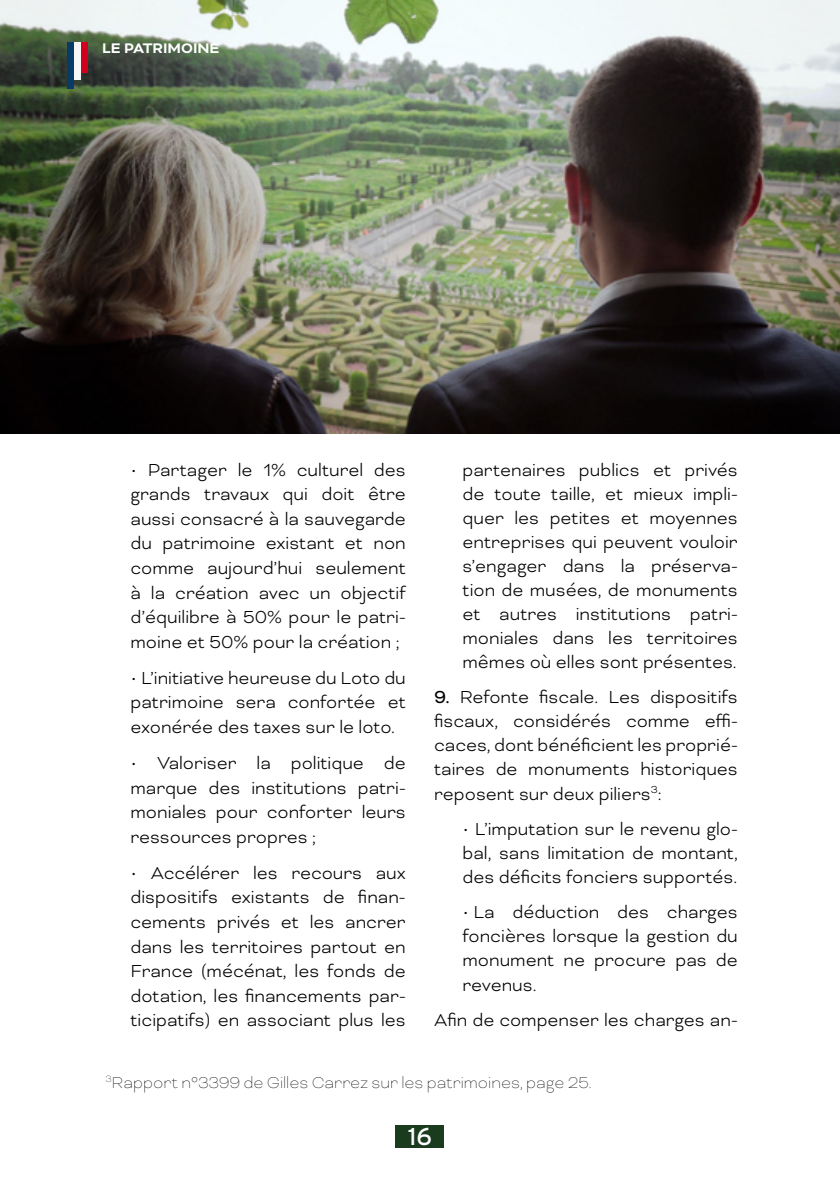
<style>
.page{position:relative;width:840px;height:1191px;background:#fff}
.page>*{position:absolute;margin:0;border:0;box-sizing:border-box;transform-origin:0 0}
.t1{font:24.4px "Interstate";color:#fff}
.t2{font:300 20px/24.6px "Bicyclette";color:#000;text-align:justify}
.t3{font:100 18px "Bicyclette";color:#000}
.t4{font:700 16px "Bicyclette";color:#fff}
.s1{font-weight:400}
</style>
<div class="page">
<div style="left:396px;top:1125px;width:48px;height:22px;background:#1b3b1e"></div>
<img style="left:0;top:0;width:839px;height:434px">
<div style="left:67px;top:42px;width:7px;height:47px;background:#083b66"></div>
<div style="left:74px;top:42px;width:7px;height:38px;background:#f6f6f6"></div>
<div style="left:81px;top:42px;width:7px;height:31px;background:#d1001c"></div>
<p class="t4" style="left:102px;top:39px;width:119px">LE PATRIMOINE</p>
<p class="t2" style="left:130px;top:457px;width:276px">• Partager le 1% culturel des grands travaux qui doit être aussi consacré à la sauvegarde du patrimoine existant et non comme aujourd’hui seulement à la création avec un objectif d’équilibre à 50% pour le patri&shy;moine et 50% pour la création ;</p>
<p class="t2" style="left:130px;top:665px;width:277px">• L’initiative heureuse du Loto du patrimoine sera confortée et exonérée des taxes sur le loto.</p>
<p class="t2" style="left:130px;top:750px;width:276px">• Valoriser la politique de marque des institutions patri&shy;moniales pour conforter leurs ressources propres ;</p>
<p class="t2" style="left:130px;top:860px;width:276px">• Accélérer les recours aux dispositifs existants de finan&shy;cements privés et les ancrer dans les territoires partout en France (mécénat, les fonds de dotation, les financements par&shy;ticipatifs) en associant plus les</p>
<p class="t2" style="left:462px;top:457px;width:276px;line-height:24px">partenaires publics et privés de toute taille, et mieux impli&shy;quer les petites et moyennes entreprises qui peuvent vouloir s’engager dans la préserva&shy;tion de musées, de monuments et autres institutions patri&shy;moniales dans les territoires mêmes où elles sont présentes.</p>
<p class="t2" style="left:434px;top:685px;width:305px;line-height:24px"><span class="s1">9.</span> Refonte fiscale. Les dispositifs fiscaux, considérés comme effi&shy;caces, dont bénéficient les proprié&shy;taires de monuments historiques reposent sur deux piliers<sup>3</sup>:</p>
<p class="t2" style="left:462px;top:816px;width:276px;line-height:24px">• L’imputation sur le revenu glo&shy;bal, sans limitation de montant, des déficits fonciers supportés.</p>
<p class="t2" style="left:462px;top:900px;width:276px;line-height:24px">• La déduction des charges foncières lorsque la gestion du monument ne procure pas de revenus.</p>
<p class="t2" style="left:434px;top:1007px;width:305px">Afin de compenser les charges an-</p>
<p class="t3" style="left:105px;top:1072px;width:487px"><sup>3</sup>Rapport n°3399 de Gilles Carrez sur les patrimoines, page 25.</p>
<p class="t1" style="left:408px;top:1122px;width:25px">16</p>
</div>
